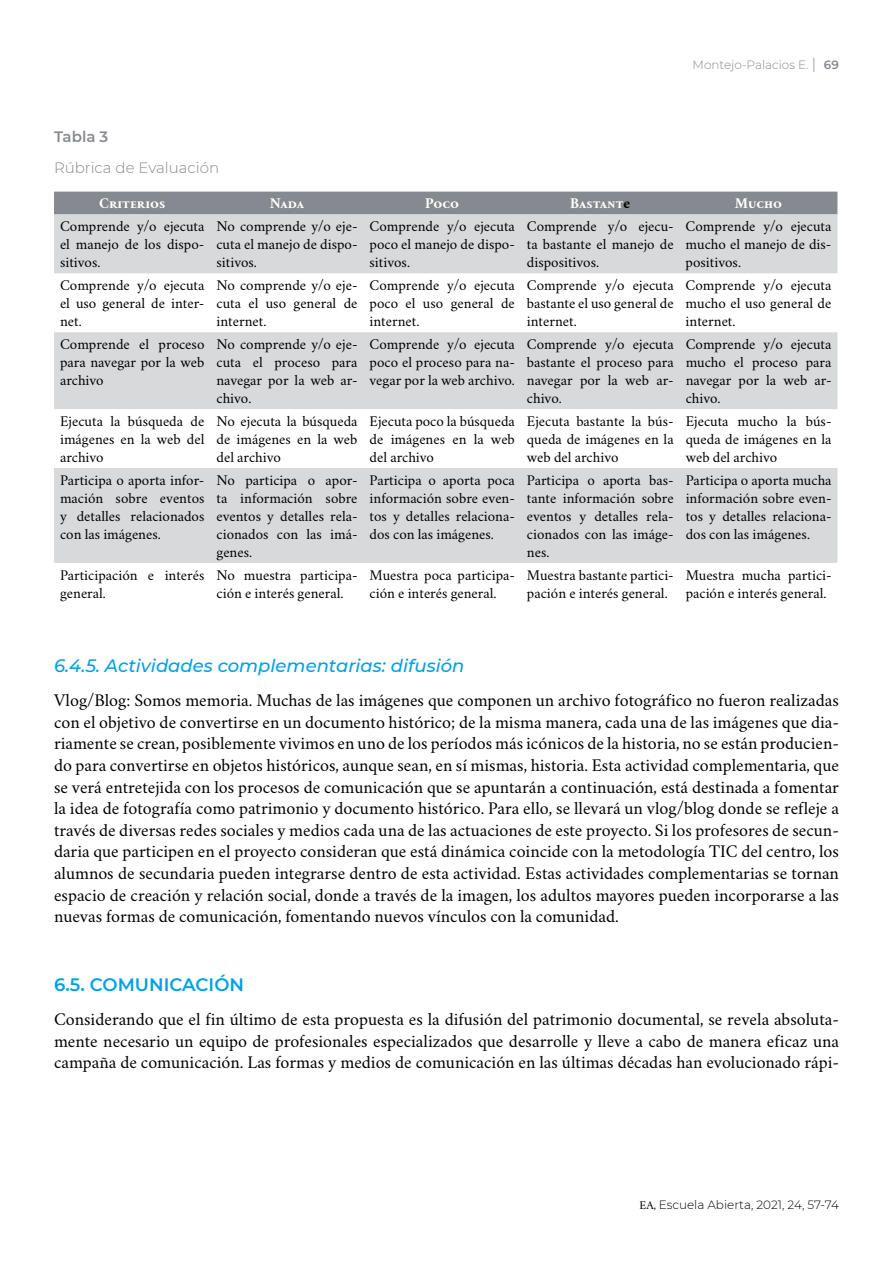
<style>
.page{position:relative;width:893px;height:1263px;background:#fff}
.page>*{position:absolute;margin:0;border:0;box-sizing:border-box;transform-origin:0 0}
.t1{font:18px/21.6px "Crimson";color:#000;text-align:justify}
.t2{font:italic 500 18px "Montserrat";color:#00a1e4}
.t3{font:600 18px "Montserrat";color:#00a1e4}
.t4{font:15px/18px "Crimson";color:#000;text-align:justify}
.t5{font:700 15px "Crimson";color:#fff}
.t6{font:300 15px "Montserrat";color:#878990}
.t7{font:600 15px "Montserrat";color:#878990}
.t8{font:300 12px "Montserrat";color:#000}
.t9{font:300 12px "Montserrat";color:#878990}
.s1{font-size:15px}
.s2{font-weight:600}
.s3{color:#000}
.s4{font-family:"Crimson";font-weight:400}
</style>
<div class="page">
<div style="left:54px;top:192px;width:783px;height:22px;background:#878990"></div>
<svg style="left:54px;top:214px;width:783px;height:349px;fill:#d8d9db"></svg>
<p class="t9" style="left:693px;top:56px;width:148px">Montejo-Palacios E. <span class="s1">|</span> <span class="s2">69</span></p>
<p class="t7" style="left:54px;top:126px;width:56px">TABLA 3</p>
<p class="t6" style="left:54px;top:157px;width:167px">Rúbrica de Evaluación</p>
<p class="t5" style="left:99px;top:192px;width:68px">Criterios</p>
<p class="t5" style="left:270px;top:192px;width:36px">Nada</p>
<p class="t5" style="left:425px;top:192px;width:35px">Poco</p>
<p class="t5" style="left:570px;top:192px;width:61px">Bastant<span class="s3">e</span></p>
<p class="t5" style="left:735px;top:192px;width:49px">Mucho</p>
<p class="t4" style="left:60px;top:216px;width:146px">Comprende y/o ejecuta el manejo de los dispo&shy;sitivos.</p>
<p class="t4" style="left:216px;top:216px;width:143px">No comprende y/o eje&shy;cuta el manejo de dispo&shy;sitivos.</p>
<p class="t4" style="left:370px;top:216px;width:147px">Comprende y/o ejecuta poco el manejo de dispo&shy;sitivos.</p>
<p class="t4" style="left:527px;top:216px;width:148px">Comprende y/o ejecu&shy;ta bastante el manejo de dispositivos.</p>
<p class="t4" style="left:686px;top:216px;width:147px">Comprende y/o ejecuta mucho el manejo de dis&shy;positivos.</p>
<p class="t4" style="left:60px;top:274px;width:146px">Comprende y/o ejecuta el uso general de inter&shy;net.</p>
<p class="t4" style="left:216px;top:274px;width:143px">No comprende y/o eje&shy;cuta el uso general de internet.</p>
<p class="t4" style="left:370px;top:274px;width:147px">Comprende y/o ejecuta poco el uso general de internet.</p>
<p class="t4" style="left:527px;top:274px;width:148px">Comprende y/o ejecuta bastante el uso general de internet.</p>
<p class="t4" style="left:686px;top:274px;width:147px">Comprende y/o ejecuta mucho el uso general de internet.</p>
<p class="t4" style="left:60px;top:333px;width:146px">Comprende el proceso para navegar por la web archivo</p>
<p class="t4" style="left:216px;top:333px;width:143px">No comprende y/o eje&shy;cuta el proceso para navegar por la web ar&shy;chivo.</p>
<p class="t4" style="left:370px;top:333px;width:147px">Comprende y/o ejecuta poco el proceso para na&shy;vegar por la web archivo.</p>
<p class="t4" style="left:527px;top:333px;width:148px">Comprende y/o ejecuta bastante el proceso para navegar por la web ar&shy;chivo.</p>
<p class="t4" style="left:686px;top:333px;width:147px">Comprende y/o ejecuta mucho el proceso para navegar por la web ar&shy;chivo.</p>
<p class="t4" style="left:60px;top:410px;width:146px">Ejecuta la búsqueda de imágenes en la web del archivo</p>
<p class="t4" style="left:216px;top:410px;width:143px">No ejecuta la búsqueda de imágenes en la web del archivo</p>
<p class="t4" style="left:370px;top:410px;width:147px">Ejecuta poco la búsqueda de imágenes en la web del archivo</p>
<p class="t4" style="left:527px;top:410px;width:148px">Ejecuta bastante la bús&shy;queda de imágenes en la web del archivo</p>
<p class="t4" style="left:686px;top:410px;width:147px">Ejecuta mucho la bús&shy;queda de imágenes en la web del archivo</p>
<p class="t4" style="left:60px;top:469px;width:146px">Participa o aporta infor&shy;mación sobre eventos y detalles relacionados con las imágenes.</p>
<p class="t4" style="left:216px;top:469px;width:143px">No participa o apor&shy;ta información sobre eventos y detalles rela&shy;cionados con las imá&shy;genes.</p>
<p class="t4" style="left:370px;top:469px;width:147px">Participa o aporta poca información sobre even&shy;tos y detalles relaciona&shy;dos con las imágenes.</p>
<p class="t4" style="left:527px;top:469px;width:148px">Participa o aporta bas&shy;tante información sobre eventos y detalles rela&shy;cionados con las imáge&shy;nes.</p>
<p class="t4" style="left:686px;top:469px;width:147px">Participa o aporta mucha información sobre even&shy;tos y detalles relaciona&shy;dos con las imágenes.</p>
<p class="t4" style="left:60px;top:564px;width:146px">Participación e interés general.</p>
<p class="t4" style="left:217px;top:564px;width:143px">No muestra participa&shy;ción e interés general.</p>
<p class="t4" style="left:370px;top:564px;width:147px">Muestra poca participa&shy;ción e interés general.</p>
<p class="t4" style="left:527px;top:564px;width:148px">Muestra bastante partici&shy;pación e interés general.</p>
<p class="t4" style="left:686px;top:564px;width:147px">Muestra mucha partici&shy;pación e interés general.</p>
<p class="t2" style="left:54px;top:653px;width:412px">6.4.5. Actividades complementarias: difusión</p>
<p class="t1" style="left:54px;top:687px;width:786px">Vlog/Blog: Somos memoria. Muchas de las imágenes que componen un archivo fotográfico no fueron realizadas con el objetivo de convertirse en un documento histórico; de la misma manera, cada una de las imágenes que dia&shy;riamente se crean, posiblemente vivimos en uno de los períodos más icónicos de la historia, no se están producien&shy;do para convertirse en objetos históricos, aunque sean, en sí mismas, historia. Esta actividad complementaria, que se verá entretejida con los procesos de comunicación que se apuntarán a continuación, está destinada a fomentar la idea de fotografía como patrimonio y documento histórico. Para ello, se llevará un vlog/blog donde se refleje a través de diversas redes sociales y medios cada una de las actuaciones de este proyecto. Si los profesores de secun&shy;daria que participen en el proyecto consideran que está dinámica coincide con la metodología TIC del centro, los alumnos de secundaria pueden integrarse dentro de esta actividad. Estas actividades complementarias se tornan espacio de creación y relación social, donde a través de la imagen, los adultos mayores pueden incorporarse a las nuevas formas de comunicación, fomentando nuevos vínculos con la comunidad.</p>
<p class="t3" style="left:54px;top:972px;width:78px">6.5. COMUNICACIÓN</p>
<p class="t1" style="left:54px;top:1006px;width:786px">Considerando que el fin último de esta propuesta es la difusión del patrimonio documental, se revela absoluta&shy;mente necesario un equipo de profesionales especializados que desarrolle y lleve a cabo de manera eficaz una campaña de comunicación. Las formas y medios de comunicación en las últimas décadas han evolucionado rápi-</p>
<p class="t8" style="left:640px;top:1196px;width:201px"><span class="s4">EA,</span> Escuela Abierta, 2021, 24, 57-74</p>
</div>
